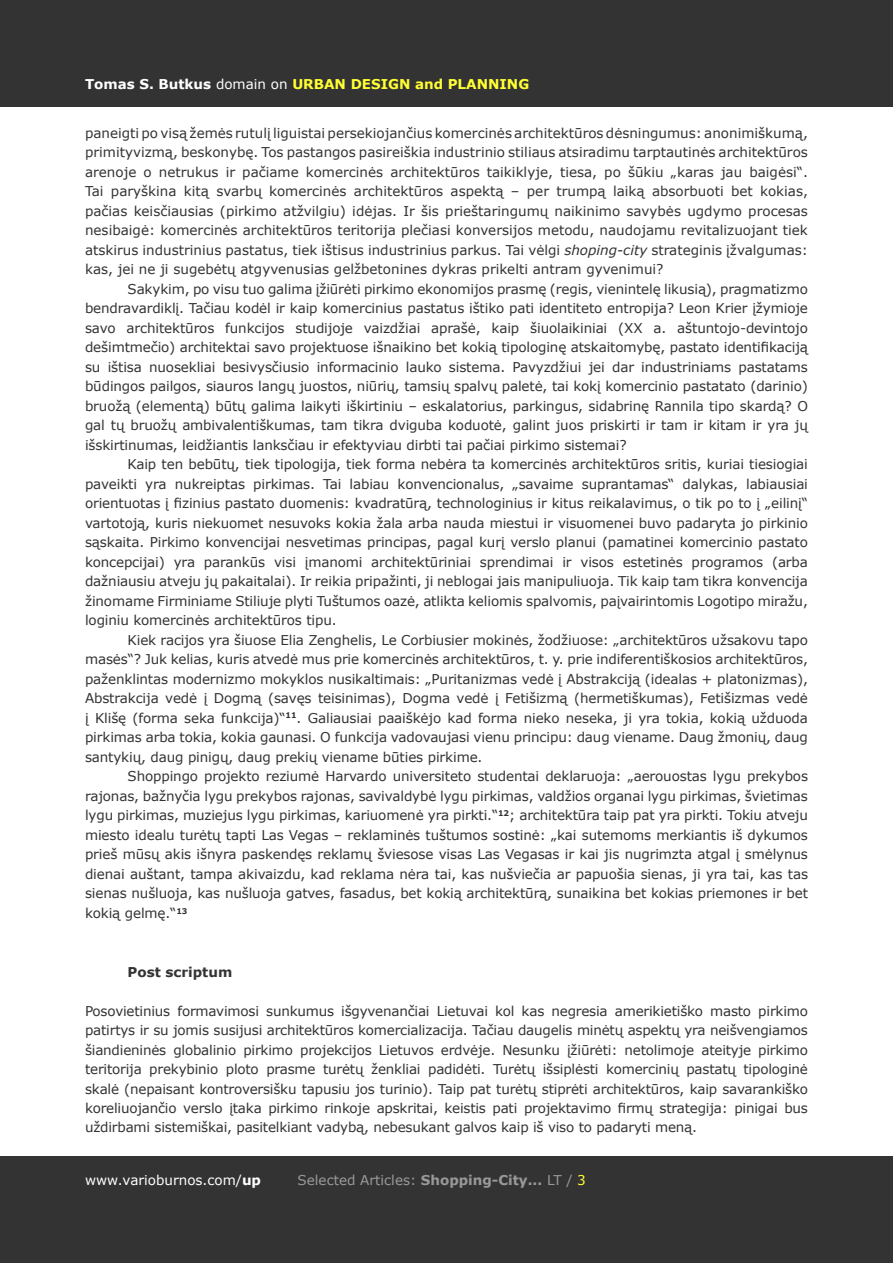
<style>
.page{position:relative;width:893px;height:1263px;background:#fff}
.page>*{position:absolute;margin:0;border:0;box-sizing:border-box;transform-origin:0 0}
.t1{font:13.5px/19.5px "Verdana";letter-spacing:-.01em;color:#333;text-align:justify}
.t2{font:700 13.5px "Verdana";color:#ff3}
.t3{font:13.5px "Verdana";color:#999}
.t4{font:13.5px "Verdana";color:#fff}
.t5{font:700 13.5px "Verdana";color:#333}
.s1{color:#fff}
.s2{font-weight:400;color:#fff}
.s3{font-style:italic}
.s4{font-weight:700}
.s5{color:#ff3}
</style>
<div class="page">
<div style="left:0;top:0;width:893px;height:106px;background:#333"></div>
<div style="left:0;top:1157px;width:893px;height:106px;background:#333"></div>
<p class="t2" style="left:85px;top:75px;width:446px"><span class="s1">Tomas S. Butkus</span> <span class="s2">domain on</span> URBAN DESIGN and PLANNING</p>
<p class="t1" style="left:85px;top:123px;width:724px">paneigti po visą žemės rutulį liguistai persekiojančius komercinės architektūros dėsningumus: anonimiškumą, primityvizmą, beskonybę. Tos pastangos pasireiškia industrinio stiliaus atsiradimu tarptautinės architektūros arenoje o netrukus ir pačiame komercinės architektūros taikiklyje, tiesa, po šūkiu „karas jau baigėsi“.<br>Tai paryškina kitą svarbų komercinės architektūros aspektą – per trumpą laiką absorbuoti bet kokias, pačias keisčiausias (pirkimo atžvilgiu) idėjas. Ir šis prieštaringumų naikinimo savybės ugdymo procesas nesibaigė: komercinės architektūros teritorija plečiasi konversijos metodu, naudojamu revitalizuojant tiek atskirus industrinius pastatus, tiek ištisus industrinius parkus. Tai vėlgi <span class="s3">shoping-city</span> strateginis įžvalgumas: kas, jei ne ji sugebėtų atgyvenusias gelžbetonines dykras prikelti antram gyvenimui?</p>
<p class="t1" style="left:85px;top:279px;width:724px;text-indent:43px">Sakykim, po visu tuo galima įžiūrėti pirkimo ekonomijos prasmę (regis, vienintelę likusią), pragmatizmo bendravardiklį. Tačiau kodėl ir kaip komercinius pastatus ištiko pati identiteto entropija? Leon Krier įžymioje savo architektūros funkcijos studijoje vaizdžiai aprašė, kaip šiuolaikiniai (XX a. aštuntojo-devintojo dešimtmečio) architektai savo projektuose išnaikino bet kokią tipologinę atskaitomybę, pastato identifikaciją su ištisa nuosekliai besivysčiusio informacinio lauko sistema. Pavyzdžiui jei dar industriniams pastatams būdingos pailgos, siauros langų juostos, niūrių, tamsių spalvų paletė, tai kokį komercinio pastatato (darinio) bruožą (elementą) būtų galima laikyti iškirtiniu – eskalatorius, parkingus, sidabrinę Rannila tipo skardą? O gal tų bruožų ambivalentiškumas, tam tikra dviguba koduotė, galint juos priskirti ir tam ir kitam ir yra jų išskirtinumas, leidžiantis lanksčiau ir efektyviau dirbti tai pačiai pirkimo sistemai?</p>
<p class="t1" style="left:85px;top:454px;width:724px;text-indent:43px">Kaip ten bebūtų, tiek tipologija, tiek forma nebėra ta komercinės architektūros sritis, kuriai tiesiogiai paveikti yra nukreiptas pirkimas. Tai labiau konvencionalus, „savaime suprantamas“ dalykas, labiausiai orientuotas į fizinius pastato duomenis: kvadratūrą, technologinius ir kitus reikalavimus, o tik po to į „eilinį“ vartotoją, kuris niekuomet nesuvoks kokia žala arba nauda miestui ir visuomenei buvo padaryta jo pirkinio sąskaita. Pirkimo konvencijai nesvetimas principas, pagal kurį verslo planui (pamatinei komercinio pastato koncepcijai) yra parankūs visi įmanomi architektūriniai sprendimai ir visos estetinės programos (arba dažniausiu atveju jų pakaitalai). Ir reikia pripažinti, ji neblogai jais manipuliuoja. Tik kaip tam tikra konvencija žinomame Firminiame Stiliuje plyti Tuštumos oazė, atlikta keliomis spalvomis, paįvairintomis Logotipo miražu, loginiu komercinės architektūros tipu.</p>
<p class="t1" style="left:85px;top:630px;width:724px;text-indent:43px">Kiek racijos yra šiuose Elia Zenghelis, Le Corbiusier mokinės, žodžiuose: „architektūros užsakovu tapo masės“? Juk kelias, kuris atvedė mus prie komercinės architektūros, t. y. prie indiferentiškosios architektūros, paženklintas modernizmo mokyklos nusikaltimais: „Puritanizmas vedė į Abstrakciją (idealas + platonizmas), Abstrakcija vedė į Dogmą (savęs teisinimas), Dogma vedė į Fetišizmą (hermetiškumas), Fetišizmas vedė į Klišę (forma seka funkcija)“<sup>11</sup>. Galiausiai paaiškėjo kad forma nieko neseka, ji yra tokia, kokią užduoda pirkimas arba tokia, kokia gaunasi. O funkcija vadovaujasi vienu principu: daug viename. Daug žmonių, daug santykių, daug pinigų, daug prekių viename būties pirkime.</p>
<p class="t1" style="left:85px;top:767px;width:724px;text-indent:43px">Shoppingo projekto reziumė Harvardo universiteto studentai deklaruoja: „aerouostas lygu prekybos rajonas, bažnyčia lygu prekybos rajonas, savivaldybė lygu pirkimas, valdžios organai lygu pirkimas, švietimas lygu pirkimas, muziejus lygu pirkimas, kariuomenė yra pirkti.“<sup>12</sup>; architektūra taip pat yra pirkti. Tokiu atveju miesto idealu turėtų tapti Las Vegas – reklaminės tuštumos sostinė: „kai sutemoms merkiantis iš dykumos prieš mūsų akis išnyra paskendęs reklamų šviesose visas Las Vegasas ir kai jis nugrimzta atgal į smėlynus dienai auštant, tampa akivaizdu, kad reklama nėra tai, kas nušviečia ar papuošia sienas, ji yra tai, kas tas sienas nušluoja, kas nušluoja gatves, fasadus, bet kokią architektūrą, sunaikina bet kokias priemones ir bet kokią gelmę.“<sup>13</sup></p>
<p class="t5" style="left:128px;top:963px;width:106px">Post scriptum</p>
<p class="t1" style="left:85px;top:1001px;width:724px">Posovietinius formavimosi sunkumus išgyvenančiai Lietuvai kol kas negresia amerikietiško masto pirkimo patirtys ir su jomis susijusi architektūros komercializacija. Tačiau daugelis minėtų aspektų yra neišvengiamos šiandieninės globalinio pirkimo projekcijos Lietuvos erdvėje. Nesunku įžiūrėti: netolimoje ateityje pirkimo teritorija prekybinio ploto prasme turėtų ženkliai padidėti. Turėtų išsiplėsti komercinių pastatų tipologinė skalė (nepaisant kontroversišku tapusiu jos turinio). Taip pat turėtų stiprėti architektūros, kaip savarankiško koreliuojančio verslo įtaka pirkimo rinkoje apskritai, keistis pati projektavimo firmų strategija: pinigai bus uždirbami sistemiškai, pasitelkiant vadybą, nebesukant galvos kaip iš viso to padaryti meną.</p>
<p class="t3" style="left:298px;top:1170px;width:290px">Selected Articles: <span class="s4">Shopping-City...</span> LT / <span class="s5">3</span></p>
<p class="t4" style="left:85px;top:1170px;width:178px">www.varioburnos.com/<span class="s4">up</span></p>
</div>
